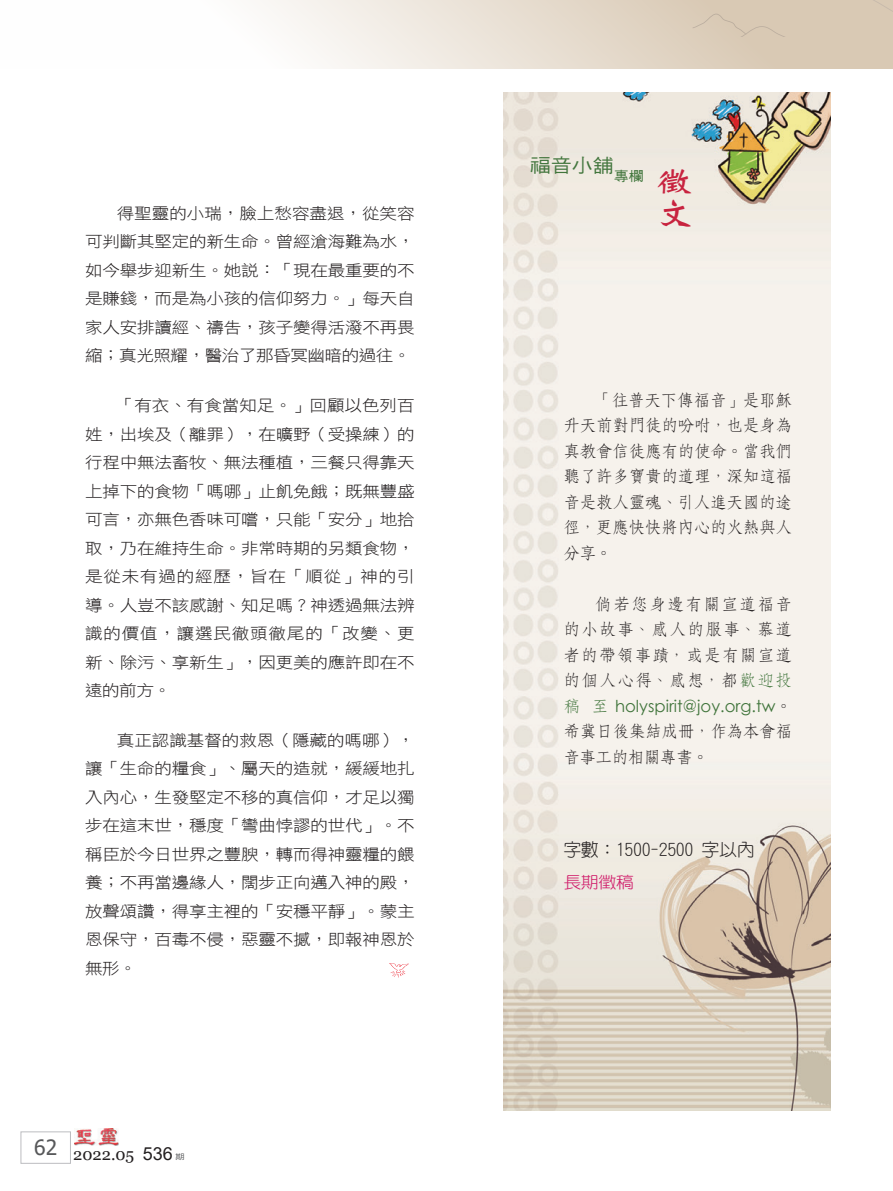
<style>
.page{position:relative;width:893px;height:1191px;background:#fff}
.page>*{position:absolute;margin:0;border:0;box-sizing:border-box;transform-origin:0 0}
.t1{font:32.4px/31.7px "DF Wei Bei W7 WIN BF";color:#c8233f;scale:1.11 1}
.t2{font:21px "Tahoma";color:#57585a}
.t3{font:18.9px "DF Hei W5 WIN BF";color:#41753c;scale:1.11 1}
.主題前言{font:18px "DF Yuan W3 WIN BF";letter-spacing:-.025em;color:#231f20}
.主題前言-2{font:16.5px/25.5px "DF Fang Song W4 WIN BF";letter-spacing:-.01em;color:#231f20;text-align:justify}
.t4{font:16.5px "Georgia";color:#231f20}
.t5{font:16.2px "DF Yuan W3 WIN BF";color:#d01a69;scale:1.11 1}
.t6{font:15.75px/28.5px "DF Hei W3 WIN BF";letter-spacing:-.01em;color:#231f20;text-align:justify;scale:1.11 1}
.t7{font:13.5px "DF Hei W5 WIN BF";color:#41753c;scale:1.11 1}
.t8{font:7.5px "DF Hei W5 WIN BF";color:#57585a;scale:1.25 1}
.s1{font-family:"Arial";font-size:18px}
.s2{color:#41753c}
.s3{font-family:"Century Gothic";color:#41753c}
</style>
<div class="page">
<img style="left:503px;top:93px;width:327px;height:1017px">
<div style="left:21px;top:1131px;width:50px;height:32px;border:1px solid #bcbdc0"></div>
<img style="left:74px;top:1128px;width:44px;height:17px">
<div style="left:0;top:0;width:893px;height:69px;background:linear-gradient(to right,#fff,#d5c4ad)"></div>
<svg style="left:607px;top:0;width:286px;height:37px"></svg>
<svg style="left:389px;top:963px;width:20px;height:14px"></svg>
<p class="t6" style="left:85px;top:199px;width:298px;text-indent:32px">得聖靈的小瑞，臉上愁容盡退，從笑容可判斷其堅定的新生命。曾經滄海難為水，如今舉步迎新生。她說：「現在最重要的不是賺錢，而是為小孩的信仰努力。」每天自家人安排讀經、禱告，孩子變得活潑不再畏縮；真光照耀，醫治了那昏冥幽暗的過往。</p>
<p class="t6" style="left:85px;top:391px;width:298px;text-indent:32px">「有衣、有食當知足。」回顧以色列百姓，出埃及（離罪），在曠野（受操練）的行程中無法畜牧、無法種植，三餐只得靠天上掉下的食物「嗎哪」止飢免餓；既無豐盛可言，亦無色香味可嚐，只能「安分」地拾取，乃在維持生命。非常時期的另類食物，是從未有過的經歷，旨在「順從」神的引導。人豈不該感謝、知足嗎？神透過無法辨識的價值，讓選民徹頭徹尾的「改變、更新、除污、享新生」，因更美的應許即在不遠的前方。</p>
<p class="t6" style="left:85px;top:726px;width:298px;text-indent:32px">真正認識基督的救恩（隱藏的嗎哪），讓「生命的糧食」、屬天的造就，緩緩地扎入內心，生發堅定不移的真信仰，才足以獨步在這末世，穩度「彎曲悖謬的世代」。不稱臣於今日世界之豐腴，轉而得神靈糧的餵養；不再當邊緣人，闊步正向邁入神的殿，放聲頌讚，得享主裡的「安穩平靜」。蒙主恩保守，百毒不侵，惡靈不撼，即報神恩於無形。</p>
<p class="t2" style="left:34px;top:1133px;width:24px">62</p>
<p class="t4" style="left:73px;top:1144px;width:101px">2022.05 <span class="s1">536</span></p>
<p class="t8" style="left:175px;top:1152px;width:9px">期</p>
<p class="t3" style="left:530px;top:155px;width:77px">福音小舖</p>
<p class="t7" style="left:614px;top:169px;width:29px">專欄</p>
<p class="t1" style="left:656px;top:165px;width:33px">徵文</p>
<p class="主題前言-2" style="left:563px;top:387px;width:230px;text-indent:32px">「往普天下傳福音」是耶穌升天前對門徒的吩咐，也是身為真教會信徒應有的使命。當我們聽了許多寶貴的道理，深知這福音是救人靈魂、引人進天國的途徑，更應快快將內心的火熱與人分享。</p>
<p class="主題前言-2" style="left:563px;top:591px;width:230px;text-indent:32px">倘若您身邊有關宣道福音的小故事、感人的服事、慕道者的帶領事蹟，或是有關宣道的個人心得、感想，都<span class="s2">歡迎投稿 至</span> <span class="s3">holyspirit@joy.org.tw</span>。</p>
<p class="主題前言-2" style="left:563px;top:718px;width:230px">希冀日後集結成冊，作為本會福音事工的相關專書。</p>
<p class="主題前言" style="left:563px;top:840px;width:193px">字數：1500-2500 字以內</p>
<p class="t5" style="left:563px;top:874px;width:65px">長期徵稿</p>
</div>
